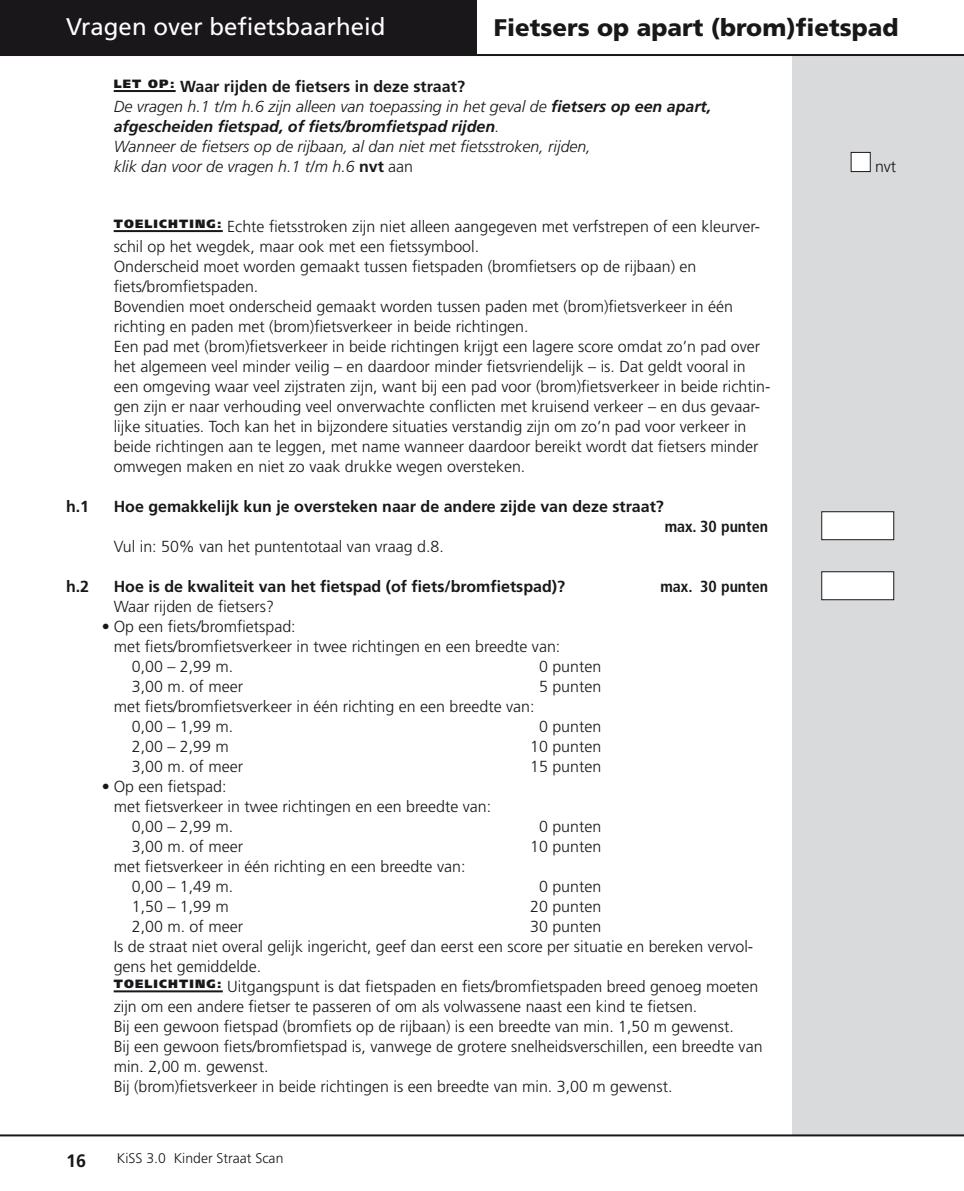
<style>
.page{position:relative;width:964px;height:1191px;background:#fff}
.page>*{position:absolute;margin:0;border:0;box-sizing:border-box;transform-origin:0 0}
.t1{font:900 24px "Frutiger LT Std";color:#1a171b}
.t2{font:24px "Frutiger LT Std";color:#fff}
.t3{font:700 18px "Frutiger LT Std";color:#1a171b}
.t4{font:300 16px/20px "Frutiger LT Std";color:#1a171b}
.t5{font:italic 300 16px/20px "Frutiger LT Std";color:#1a171b}
.t6{font:700 16px "Frutiger LT Std";color:#1a171b}
.t7{font:700 condensed 16px "Frutiger LT Std";color:#1a171b}
.t8{font:300 14px "Frutiger LT Std";color:#1a171b}
.t9{font:900 12px "Frutiger LT Std";color:#1a171b}
.s1{font-weight:700;font-style:normal}
.s2{font-weight:700}
.s3{font-style:normal}
</style>
<div class="page">
<div style="left:792px;top:54px;width:172px;height:1080px;background:#d9dadb"></div>
<hr style="left:0;top:54px;width:964px;height:2px;background:#1a171b">
<hr style="left:0;top:1134px;width:964px;height:2px;background:#1a171b">
<hr style="left:114px;top:90px;width:62px;height:2px;background:#1a171b">
<hr style="left:114px;top:230px;width:109px;height:2px;background:#1a171b">
<hr style="left:114px;top:990px;width:109px;height:2px;background:#1a171b">
<div style="left:851px;top:152px;width:19px;height:20px;background:#fff"></div>
<div style="left:850px;top:152px;width:21px;height:20px;border:1px solid #1a171b"></div>
<div style="left:822px;top:512px;width:72px;height:28px;background:#fff"></div>
<div style="left:821px;top:511px;width:73px;height:29px;border:1px solid #1a171b"></div>
<div style="left:822px;top:572px;width:72px;height:28px;background:#fff"></div>
<div style="left:821px;top:571px;width:73px;height:29px;border:1px solid #1a171b"></div>
<div style="left:0;top:0;width:477px;height:54px;background:#1a171b"></div>
<h1 class="t2" style="left:66px;top:13px;width:321px">Vragen over befietsbaarheid</h1>
<h1 class="t1" style="left:494px;top:13px;width:406px">Fietsers op apart (brom)fietspad</h1>
<p class="t5" style="left:114px;top:77px;width:599px;text-indent:35px"><sup>OP:</sup> <span class="s1">Waar rijden de fietsers in deze straat?<br></span>De vragen h.1 t/m h.6 zijn alleen van toepassing in het geval de <span class="s2">fietsers op een apart, afgescheiden fietspad, of fiets/bromfietspad rijden</span>.<br>Wanneer de fietsers op de rijbaan, al dan niet met fietsstroken, rijden,<br>klik dan voor de vragen h.1 t/m h.6 <span class="s1">nvt</span> <span class="s3">aan</span></p>
<p class="t9" style="left:114px;top:76px;width:20px">LET</p>
<p class="t9" style="left:114px;top:216px;width:21px">TOELICHTING</p>
<p class="t4" style="left:114px;top:217px;width:658px;text-indent:103px"><sup>:</sup> Echte fietsstroken zijn niet alleen aangegeven met verfstrepen of een kleurver&shy;schil op het wegdek, maar ook met een fietssymbool.<br>Onderscheid moet worden gemaakt tussen fietspaden (bromfietsers op de rijbaan) en fiets/bromfietspaden.<br>Bovendien moet onderscheid gemaakt worden tussen paden met (brom)fietsverkeer in één richting en paden met (brom)fietsverkeer in beide richtingen.<br>Een pad met (brom)fietsverkeer in beide richtingen krijgt een lagere score omdat zo’n pad over het algemeen veel minder veilig – en daardoor minder fietsvriendelijk – is. Dat geldt vooral in een omgeving waar veel zijstraten zijn, want bij een pad voor (brom)fietsverkeer in beide richtin&shy;gen zijn er naar verhouding veel onverwachte conflicten met kruisend verkeer – en dus gevaar&shy;lijke situaties. Toch kan het in bijzondere situaties verstandig zijn om zo’n pad voor verkeer in beide richtingen aan te leggen, met name wanneer daardoor bereikt wordt dat fietsers minder omwegen maken en niet zo vaak drukke wegen oversteken.</p>
<p class="t6" style="left:66px;top:497px;width:25px">h.1</p>
<p class="t6" style="left:114px;top:497px;width:552px">Hoe gemakkelijk kun je oversteken naar de andere zijde van deze straat?</p>
<p class="t4" style="left:114px;top:537px;width:332px">Vul in: 50% van het puntentotaal van vraag d.8.</p>
<p class="t7" style="left:665px;top:517px;width:105px">max. 30 punten</p>
<p class="t6" style="left:66px;top:577px;width:20px">h.2</p>
<p class="t6" style="left:114px;top:577px;width:453px">Hoe is de kwaliteit van het fietspad (of fiets/bromfietspad)?</p>
<p class="t7" style="left:660px;top:577px;width:109px">max. 30 punten</p>
<p class="t4" style="left:114px;top:597px;width:162px">Waar rijden de fietsers?</p>
<p class="t4" style="left:102px;top:617px;width:195px">• Op een fiets/bromfietspad:</p>
<p class="t4" style="left:114px;top:637px;width:448px">met fiets/bromfietsverkeer in twee richtingen en een breedte van:</p>
<p class="t4" style="left:132px;top:657px;width:103px">0,00 – 2,99 m.</p>
<p class="t4" style="left:539px;top:657px;width:64px">0 punten</p>
<p class="t4" style="left:132px;top:677px;width:113px">3,00 m. of meer</p>
<p class="t4" style="left:539px;top:677px;width:64px">5 punten</p>
<p class="t4" style="left:132px;top:697px;width:404px;text-indent:-18px">met fiets/bromfietsverkeer in één richting en een breedte van:<br>0,00 – 1,99 m.</p>
<p class="t4" style="left:539px;top:717px;width:64px">0 punten</p>
<p class="t4" style="left:132px;top:737px;width:98px">2,00 – 2,99 m</p>
<p class="t4" style="left:530px;top:737px;width:73px">10 punten</p>
<p class="t4" style="left:132px;top:757px;width:113px">3,00 m. of meer</p>
<p class="t4" style="left:530px;top:757px;width:73px">15 punten</p>
<p class="t4" style="left:102px;top:777px;width:126px">• Op een fietspad:</p>
<p class="t4" style="left:114px;top:797px;width:379px">met fietsverkeer in twee richtingen en een breedte van:</p>
<p class="t4" style="left:132px;top:817px;width:103px">0,00 – 2,99 m.</p>
<p class="t4" style="left:539px;top:817px;width:64px">0 punten</p>
<p class="t4" style="left:132px;top:837px;width:113px">3,00 m. of meer</p>
<p class="t4" style="left:530px;top:837px;width:73px">10 punten</p>
<p class="t4" style="left:132px;top:857px;width:335px;text-indent:-18px">met fietsverkeer in één richting en een breedte van:<br>0,00 – 1,49 m.</p>
<p class="t4" style="left:539px;top:877px;width:64px">0 punten</p>
<p class="t4" style="left:132px;top:897px;width:98px">1,50 – 1,99 m</p>
<p class="t4" style="left:530px;top:897px;width:73px">20 punten</p>
<p class="t4" style="left:132px;top:917px;width:113px">2,00 m. of meer</p>
<p class="t4" style="left:114px;top:917px;width:641px;text-indent:416px">30 punten<br>Is de straat niet overal gelijk ingericht, geef dan eerst een score per situatie en bereken vervol&shy;gens het gemiddelde.</p>
<p class="t9" style="left:114px;top:976px;width:21px">TOELICHTING</p>
<p class="t4" style="left:114px;top:977px;width:650px;text-indent:103px"><sup>:</sup> Uitgangspunt is dat fietspaden en fiets/bromfietspaden breed genoeg moeten zijn om een andere fietser te passeren of om als volwassene naast een kind te fietsen.<br>Bij een gewoon fietspad (bromfiets op de rijbaan) is een breedte van min. 1,50 m gewenst.<br>Bij een gewoon fiets/bromfietspad is, vanwege de grotere snelheidsverschillen, een breedte van min. 2,00 m. gewenst.<br>Bij (brom)fietsverkeer in beide richtingen is een breedte van min. 3,00 m gewenst.</p>
<p class="t3" style="left:66px;top:1150px;width:20px">16</p>
<p class="t8" style="left:117px;top:1150px;width:168px">KiSS 3.0 Kinder Straat Scan</p>
<p class="t4" style="left:875px;top:157px;width:23px">nvt</p>
</div>
